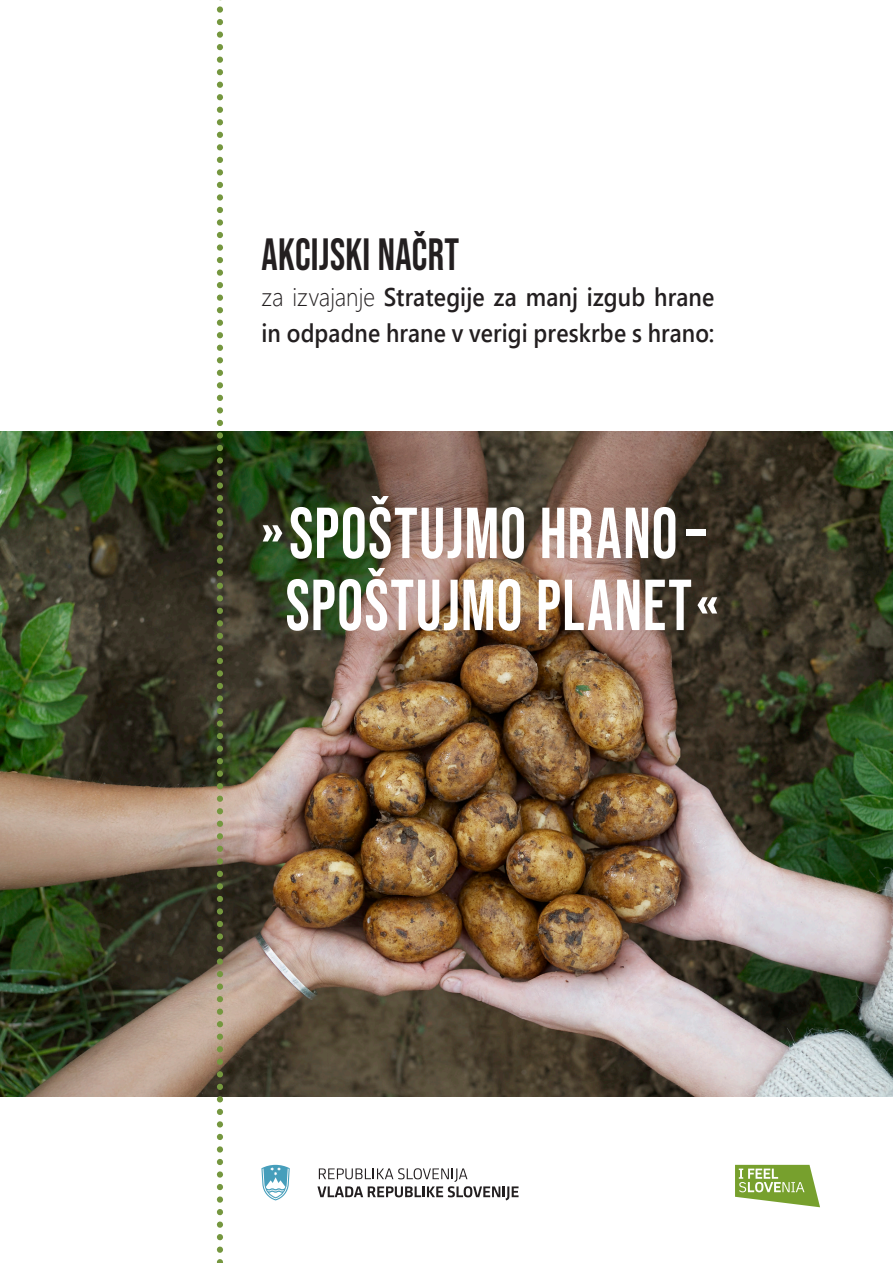
<style>
.page{position:relative;width:893px;height:1263px;background:#fff}
.page>*{position:absolute;margin:0;border:0;box-sizing:border-box;transform-origin:0 0}
.t1{font:72px "Bebas Neue";letter-spacing:.02em;color:#fff;scale:.9 1}
.t2{font:45px "Bebas Neue";letter-spacing:.01em;color:#231f20;scale:.9 1}
.t3{font:600 25.5px/36px "Segoe UI";letter-spacing:.005em;color:#231f20;scale:.9 1}
.s1{font-weight:300}
</style>
<div class="page">
<img style="left:0;top:431px;width:893px;height:666px">
<svg style="left:735px;top:1165px;width:85px;height:42px"></svg>
<svg style="left:217px;top:9px;width:6px;height:1254px"></svg>
<svg style="left:317px;top:1168px;width:201px;height:32px"></svg>
<svg style="left:261px;top:1165px;width:29px;height:35px"></svg>
<p class="t2" style="left:262px;top:229px;width:221px">AKCIJSKI NAČRT</p>
<p class="t3" style="left:262px;top:277px;width:505px"><span class="s1">za izvajanje</span> Strategije za manj izgub hrane in odpadne hrane v verigi preskrbe s hrano:</p>
<p class="t1" style="left:262px;top:492px;width:495px">»SPOŠTUJMO HRANO–</p>
<p class="t1" style="left:286px;top:564px;width:482px">SPOŠTUJMO PLANET«</p>
</div>
